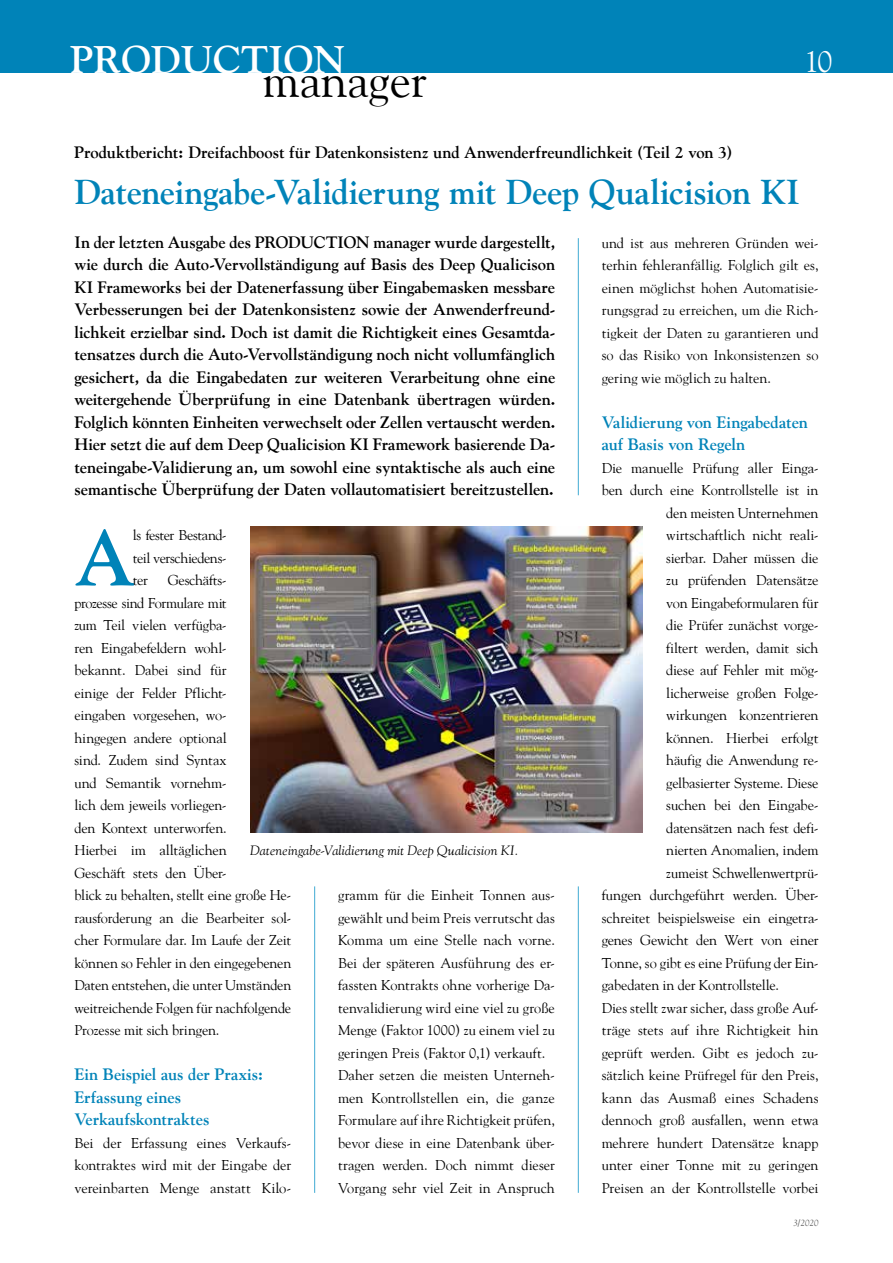
<style>
.page{position:relative;width:893px;height:1263px;background:#fff}
.page>*{position:absolute;margin:0;border:0;box-sizing:border-box;transform-origin:0 0}
.t1{font:700 78.15px "Goudy";color:#0083b8}
.t2{font:47.7px "Goudy";color:#000}
.t3{font:700 38.4px "Goudy";color:#fff}
.t4{font:700 34.5px "Goudy";letter-spacing:-.01em;color:#0083b8}
.t5{font:30px "Goudy";color:#fff}
.t6{font:700 16.5px/22.5px "Goudy";letter-spacing:-.005em;color:#000;text-align:justify}
.t7{font:700 16.5px/22.5px "Goudy";letter-spacing:-.005em;color:#0083b8}
.t8{font:14.25px/22.5px "Goudy";letter-spacing:-.005em;color:#000;text-align:justify}
.t9{font:italic 13.5px "Goudy";letter-spacing:.015em;color:#000}
.t10{font:italic 9px "Goudy";color:#565655}
</style>
<div class="page">
<div style="left:0;top:0;width:893px;height:72px;background:#0083b8"></div>
<hr style="left:314px;top:886px;width:1px;height:307px;background:#40aad3">
<hr style="left:578px;top:238px;width:1px;height:257px;background:#40aad3">
<img style="left:250px;top:526px;width:393px;height:306px">
<hr style="left:578px;top:886px;width:1px;height:307px;background:#40aad3">
<h3 class="t3" style="left:70px;top:37px;width:277px">PRODUCTION</h3>
<h2 class="t2" style="left:263px;top:51px;width:166px">manager</h2>
<h3 class="t5" style="left:804px;top:43px;width:30px">10</h3>
<p class="t6" style="left:74px;top:141px;width:660px">Produktbericht: Dreifachboost für Datenkonsistenz und Anwenderfreundlichkeit (Teil 2 von 3)</p>
<h3 class="t4" style="left:74px;top:171px;width:727px">Dateneingabe-Validierung mit Deep Qualicision KI</h3>
<p class="t6" style="left:74px;top:231px;width:482px">In der letzten Ausgabe des PRODUCTION manager wurde dargestellt, wie durch die Auto-Vervollständigung auf Basis des Deep Qualicison KI Frameworks bei der Datenerfassung über Eingabemasken messbare Verbesserungen bei der Datenkonsistenz sowie der Anwenderfreund&shy;lichkeit erzielbar sind. Doch ist damit die Richtigkeit eines Gesamtda&shy;tensatzes durch die Auto-Vervollständigung noch nicht vollumfänglich gesichert, da die Eingabedaten zur weiteren Verarbeitung ohne eine weitergehende Überprüfung in eine Datenbank übertragen würden.<br>Folglich könnten Einheiten verwechselt oder Zellen vertauscht werden.<br>Hier setzt die auf dem Deep Qualicision KI Framework basierende Da&shy;teneingabe-Validierung an, um sowohl eine syntaktische als auch eine semantische Überprüfung der Daten vollautomatisiert bereitzustellen.</p>
<h1 class="t1" style="left:74px;top:511px;width:62px">A</h1>
<p class="t8" style="left:133px;top:524px;width:95px">ls fester Bestand&shy;teil verschiedens&shy;ter</p>
<p class="t8" style="left:602px;top:231px;width:218px">und ist aus mehreren Gründen wei&shy;terhin fehleranfällig. Folglich gilt es, einen möglichst hohen Automatisie&shy;rungsgrad zu erreichen, um die Rich&shy;tigkeit der Daten zu garantieren und so das Risiko von Inkonsistenzen so gering wie möglich zu halten.</p>
<p class="t7" style="left:602px;top:411px;width:208px">Validierung von Eingabedaten auf Basis von Regeln</p>
<p class="t8" style="left:602px;top:456px;width:218px">Die manuelle Prüfung aller Einga-</p>
<p class="t8" style="left:602px;top:479px;width:218px">ben durch eine Kontrollstelle ist in</p>
<p class="t8" style="left:666px;top:501px;width:154px">den meisten Unternehmen</p>
<p class="t8" style="left:666px;top:524px;width:154px">wirtschaftlich nicht reali-</p>
<p class="t8" style="left:666px;top:546px;width:154px">sierbar. Daher müssen die</p>
<p class="t8" style="left:666px;top:569px;width:154px">zu prüfenden Datensätze</p>
<p class="t8" style="left:666px;top:591px;width:154px">von Eingabeformularen für</p>
<p class="t8" style="left:666px;top:614px;width:154px">die Prüfer zunächst vorge-</p>
<p class="t8" style="left:666px;top:636px;width:154px">filtert werden, damit sich</p>
<p class="t8" style="left:666px;top:659px;width:154px">diese auf Fehler mit mög-</p>
<p class="t8" style="left:666px;top:681px;width:154px">licherweise großen Folge-</p>
<p class="t8" style="left:666px;top:704px;width:154px">wirkungen konzentrieren</p>
<p class="t8" style="left:666px;top:726px;width:154px">können. Hierbei erfolgt</p>
<p class="t8" style="left:666px;top:749px;width:154px">häufig die Anwendung re-</p>
<p class="t8" style="left:666px;top:771px;width:154px">gelbasierter Systeme. Diese</p>
<p class="t8" style="left:666px;top:794px;width:154px">suchen bei den Eingabe-</p>
<p class="t8" style="left:666px;top:816px;width:154px">datensätzen nach fest defi-</p>
<p class="t8" style="left:666px;top:839px;width:154px">nierten Anomalien, indem</p>
<p class="t8" style="left:666px;top:861px;width:154px">zumeist Schwellenwertprü-</p>
<p class="t8" style="left:602px;top:884px;width:218px">fungen durchgeführt werden. Über-</p>
<p class="t8" style="left:602px;top:906px;width:218px">schreitet beispielsweise ein eingetra-</p>
<p class="t8" style="left:602px;top:929px;width:218px">genes Gewicht den Wert von einer</p>
<p class="t8" style="left:602px;top:951px;width:218px">Tonne, so gibt es eine Prüfung der Ein-</p>
<p class="t8" style="left:602px;top:974px;width:179px">gabedaten in der Kontrollstelle.</p>
<p class="t8" style="left:602px;top:996px;width:218px">Dies stellt zwar sicher, dass große Auf-</p>
<p class="t8" style="left:602px;top:1019px;width:218px">träge stets auf ihre Richtigkeit hin</p>
<p class="t8" style="left:602px;top:1041px;width:218px">geprüft werden. Gibt es jedoch zu-</p>
<p class="t8" style="left:602px;top:1064px;width:218px">sätzlich keine Prüfregel für den Preis,</p>
<p class="t8" style="left:602px;top:1086px;width:218px">kann das Ausmaß eines Schadens</p>
<p class="t8" style="left:602px;top:1109px;width:218px">dennoch groß ausfallen, wenn etwa</p>
<p class="t8" style="left:602px;top:1131px;width:218px">mehrere hundert Datensätze knapp</p>
<p class="t8" style="left:602px;top:1154px;width:218px">unter einer Tonne mit zu geringen</p>
<p class="t8" style="left:602px;top:1176px;width:218px">Preisen an der Kontrollstelle vorbei</p>
<p class="t8" style="left:74px;top:569px;width:218px;text-align:left;text-indent:94px">Geschäfts-<br>prozesse sind Formulare mit<br>zum Teil vielen verfügba-<br>ren Eingabefeldern wohl-<br>bekannt. Dabei sind für<br>einige der Felder Pflicht-<br>eingaben vorgesehen, wo-<br>hingegen andere optional<br>sind. Zudem sind Syntax<br>und Semantik vornehm-<br>lich dem jeweils vorliegen-<br>den Kontext unterworfen.<br>Hierbei im alltäglichen<br>Geschäft stets den Über-<br>blick zu behalten, stellt eine große He&shy;rausforderung an die Bearbeiter sol&shy;cher Formulare dar. Im Laufe der Zeit können so Fehler in den eingegebenen<br>Daten entstehen, die unter Umständen weitreichende Folgen für nachfolgende<br>Prozesse mit sich bringen.</p>
<p class="t7" style="left:74px;top:1063px;width:190px">Ein Beispiel aus der Praxis:<br>Erfassung eines<br>Verkaufskontraktes</p>
<p class="t8" style="left:74px;top:1131px;width:218px">Bei der Erfassung eines Verkaufs&shy;kontraktes wird mit der Eingabe der vereinbarten Menge anstatt Kilo-</p>
<p class="t9" style="left:250px;top:842px;width:270px">Dateneingabe-Validierung mit Deep Qualicision KI.</p>
<p class="t8" style="left:338px;top:884px;width:218px;text-align:left">gramm für die Einheit Tonnen aus&shy;gewählt und beim Preis verrutscht das Komma um eine Stelle nach vorne.<br>Bei der späteren Ausführung des er&shy;fassten Kontrakts ohne vorherige Da&shy;tenvalidierung wird eine viel zu große Menge (Faktor 1000) zu einem viel zu geringen Preis (Faktor 0,1) verkauft.<br>Daher setzen die meisten Unterneh&shy;men Kontrollstellen ein, die ganze Formulare auf ihre Richtigkeit prüfen, bevor diese in eine Datenbank über&shy;tragen werden. Doch nimmt dieser Vorgang sehr viel Zeit in Anspruch</p>
<p class="t10" style="left:793px;top:1218px;width:27px">3/2020</p>
</div>
